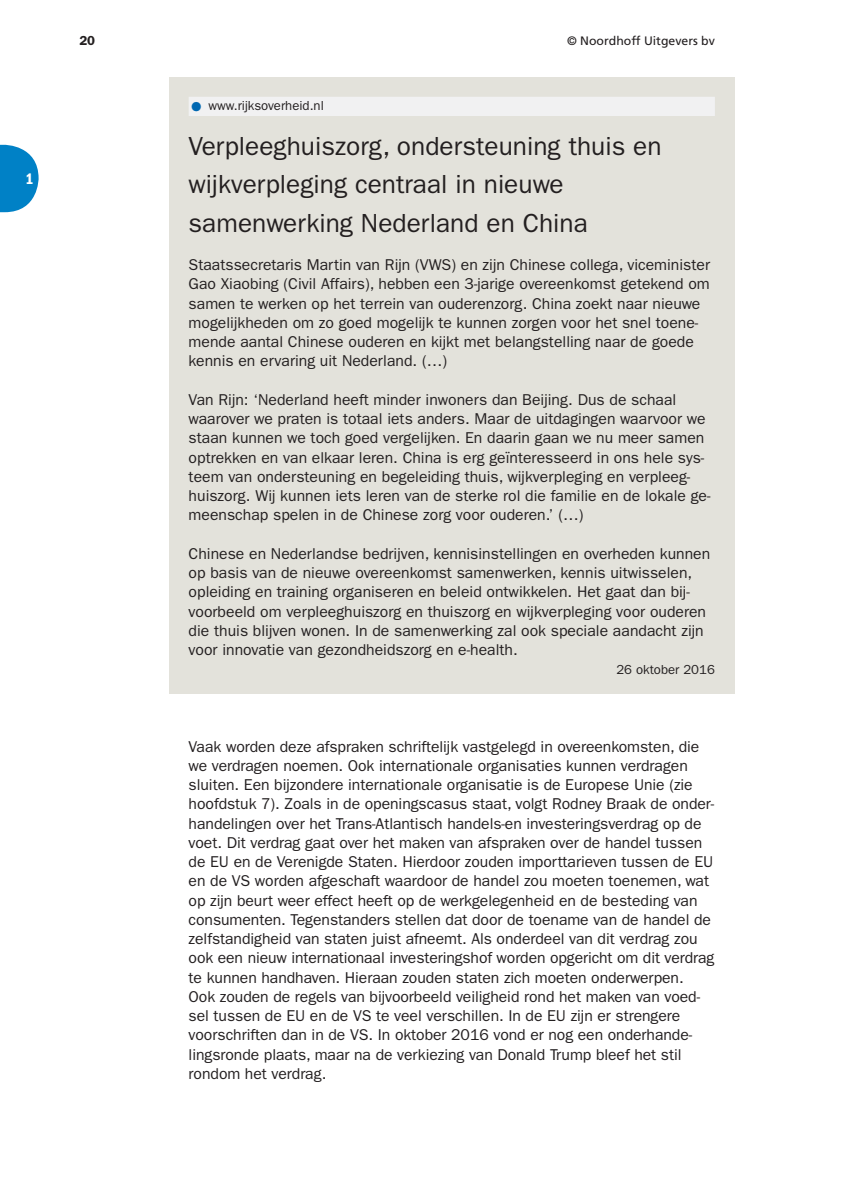
<style>
.page{position:relative;width:844px;height:1191px;background:#fff}
.page>*{position:absolute;margin:0;border:0;box-sizing:border-box;transform-origin:0 0}
.t1{font:26.25px/38.5px "ITC Franklin Gothic Std";color:#231f20}
.t2{font:15.75px/19.2px "ITC Franklin Gothic Std";letter-spacing:-.005em;color:#231f20}
.t3{font:15.75px "ITC Franklin Gothic Std Dm Cd";color:#fff}
.t4{font:13.12px "ITC Franklin Gothic Std";color:#231f20}
.t5{font:600 13.12px "ITC Franklin Gothic Std";color:#231f20}
.t6{font:12.25px "Frutiger LT Std";color:#231f20}
.s1{font-family:"WN Mo HO Picto Regular";font-size:7px;color:#0067b1}
</style>
<div class="page">
<svg style="left:0;top:145px;width:39px;height:67px"></svg>
<div style="left:169px;top:77px;width:565px;height:616px;background:#e3e2db"></div>
<div style="left:189px;top:97px;width:525px;height:19px;background:#f1f1f2"></div>
<p class="t3" style="left:26px;top:172px;width:10px">1</p>
<p class="t5" style="left:79px;top:35px;width:17px">20</p>
<p class="t6" style="left:567px;top:34px;width:149px">© Noordhoff Uitgevers bv</p>
<p class="t4" style="left:191px;top:101px;width:134px"><span class="s1">1</span> www.rijksoverheid.nl</p>
<h1 class="t1" style="left:189px;top:129px;width:474px">Verpleeghuiszorg, ondersteuning thuis en wijkverpleging centraal in nieuwe samenwerking Nederland en China</h1>
<p class="t2" style="left:189px;top:257px;width:522px">Staatssecretaris Martin van Rijn (VWS) en zijn Chinese collega, viceminister Gao Xiaobing (Civil Affairs), hebben een 3-jarige overeenkomst getekend om samen te werken op het terrein van ouderenzorg. China zoekt naar nieuwe mogelijkheden om zo goed mogelijk te kunnen zorgen voor het snel toene&shy;mende aantal Chinese ouderen en kijkt met belangstelling naar de goede kennis en ervaring uit Nederland. (…)</p>
<p class="t2" style="left:189px;top:391px;width:523px">Van Rijn: ‘Nederland heeft minder inwoners dan Beijing. Dus de schaal waarover we praten is totaal iets anders. Maar de uitdagingen waarvoor we staan kunnen we toch goed vergelijken. En daarin gaan we nu meer samen optrekken en van elkaar leren. China is erg geïnteresseerd in ons hele sys&shy;teem van ondersteuning en begeleiding thuis, wijkverpleging en verpleeg&shy;huiszorg. Wij kunnen iets leren van de sterke rol die familie en de lokale ge&shy;meenschap spelen in de Chinese zorg voor ouderen.’ (…)</p>
<p class="t2" style="left:189px;top:545px;width:523px">Chinese en Nederlandse bedrijven, kennisinstellingen en overheden kunnen op basis van de nieuwe overeenkomst samenwerken, kennis uitwisselen, opleiding en training organiseren en beleid ontwikkelen. Het gaat dan bij&shy;voorbeeld om verpleeghuiszorg en thuiszorg en wijkverpleging voor ouderen die thuis blijven wonen. In de samenwerking zal ook speciale aandacht zijn voor innovatie van gezondheidszorg en e-health.</p>
<p class="t4" style="left:616px;top:665px;width:100px">26 oktober 2016</p>
<p class="t2" style="left:189px;top:738px;width:527px">Vaak worden deze afspraken schriftelijk vastgelegd in overeenkomsten, die we verdragen noemen. Ook internationale organisaties kunnen verdragen sluiten. Een bijzondere internationale organisatie is de Europese Unie (zie hoofdstuk 7). Zoals in de openingscasus staat, volgt Rodney Braak de onder&shy;handelingen over het Trans-Atlantisch handels-en investeringsverdrag op de voet. Dit verdrag gaat over het maken van afspraken over de handel tussen de EU en de Verenigde Staten. Hierdoor zouden importtarieven tussen de EU en de VS worden afgeschaft waardoor de handel zou moeten toenemen, wat op zijn beurt weer effect heeft op de werkgelegenheid en de besteding van consumenten. Tegenstanders stellen dat door de toename van de handel de zelfstandigheid van staten juist afneemt. Als onderdeel van dit verdrag zou ook een nieuw internationaal investeringshof worden opgericht om dit verdrag te kunnen handhaven. Hieraan zouden staten zich moeten onderwerpen.<br>Ook zouden de regels van bijvoorbeeld veiligheid rond het maken van voed&shy;sel tussen de EU en de VS te veel verschillen. In de EU zijn er strengere voorschriften dan in de VS. In oktober 2016 vond er nog een onderhande&shy;lingsronde plaats, maar na de verkiezing van Donald Trump bleef het stil rondom het verdrag.</p>
</div>
